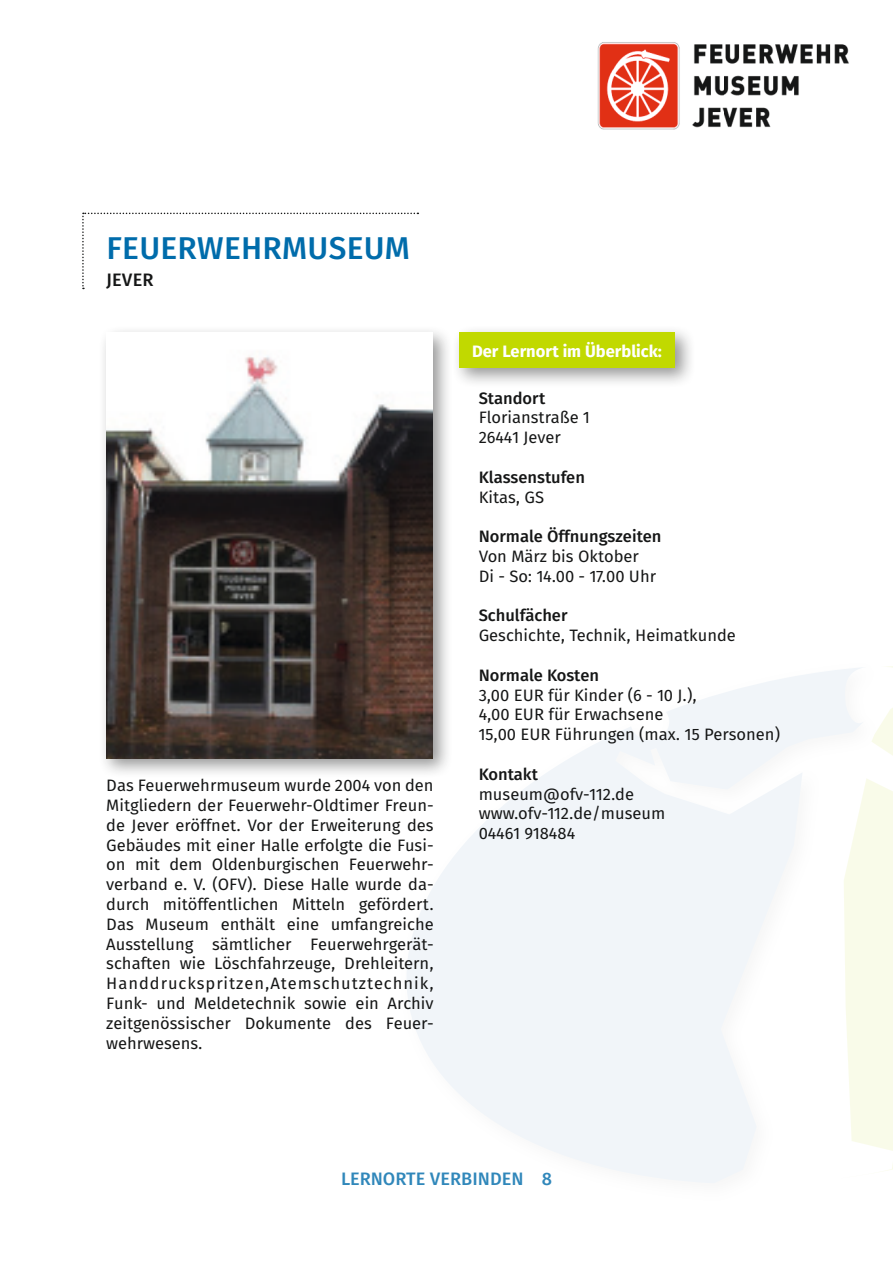
<style>
.page{position:relative;width:893px;height:1263px;background:#fff}
.page>*{position:absolute;margin:0;border:0;box-sizing:border-box;transform-origin:0 0}
.ÜBERSCHRIFT{font:31.5px "Fira Sans OT Medium";letter-spacing:.01em;color:#006cab}
.t1{font:18px "Fira Sans OT Medium";color:#006cab}
.ÜBERSCHRIFT_SUB{font:18px "Fira Sans OT Medium";letter-spacing:.01em;color:#151616}
.NORMAL_ÜBERBLICK{font:16.5px/19.8px "Fira Sans OT";color:#151616;text-align:justify}
.MEDIUM_ÜBERBLICK{font:16.5px "Fira Sans OT Medium";color:#151616}
.t2{font:700 16.5px "Fira Sans OT";color:#fff}
.NORMAL_ÜBERBLICK-2{font:16.5px "Fira Sans OT Medium";color:#151616}
</style>
<div class="page">
<svg style="left:407px;top:670px;width:433px;height:513px;fill:#f1f5f9"></svg>
<svg style="left:840px;top:666px;width:53px;height:505px"></svg>
<div style="left:99px;top:325px;width:354px;height:454px;background:#151616;opacity:.45"></div>
<img style="left:106px;top:333px;width:327px;height:425px">
<div style="left:452px;top:325px;width:244px;height:64px;background:#151616;opacity:.45"></div>
<div style="left:459px;top:333px;width:216px;height:35px;background:#c1d900"></div>
<svg style="left:82px;top:213px;width:336px;height:76px"></svg>
<img style="left:597px;top:42px;width:252px;height:87px">
<p class="ÜBERSCHRIFT" style="left:106px;top:226px;width:305px">FEUERWEHRMUSEUM</p>
<p class="ÜBERSCHRIFT_SUB" style="left:106px;top:267px;width:49px">JEVER</p>
<p class="NORMAL_ÜBERBLICK" style="left:106px;top:777px;width:329px">Das Feuerwehrmuseum wurde 2004 von den Mitgliedern der Feuerwehr-Oldtimer Freun&shy;de Jever eröffnet. Vor der Erweiterung des Gebäudes mit einer Halle erfolgte die Fusi&shy;on mit dem Oldenburgischen Feuerwehr&shy;verband e. V. (OFV). Diese Halle wurde da&shy;durch mitöffentlichen Mitteln gefördert.<br>Das Museum enthält eine umfangreiche Ausstellung sämtlicher Feuerwehrgerät&shy;schaften wie Löschfahrzeuge, Drehleitern, Handdruckspritzen,Atemschutztechnik, Funk- und Meldetechnik sowie ein Archiv zeitgenössischer Dokumente des Feuer&shy;wehrwesens.</p>
<p class="t2" style="left:472px;top:339px;width:192px">Der Lernort im Überblick:</p>
<p class="MEDIUM_ÜBERBLICK" style="left:479px;top:386px;width:68px">Standort</p>
<p class="NORMAL_ÜBERBLICK" style="left:479px;top:409px;width:112px">Florianstraße 1</p>
<p class="NORMAL_ÜBERBLICK" style="left:479px;top:429px;width:84px">26441 Jever</p>
<p class="MEDIUM_ÜBERBLICK" style="left:479px;top:465px;width:108px">Klassenstufen</p>
<p class="NORMAL_ÜBERBLICK" style="left:479px;top:488px;width:67px">Kitas, GS</p>
<p class="MEDIUM_ÜBERBLICK" style="left:479px;top:525px;width:184px">Normale Öffnungszeiten</p>
<p class="NORMAL_ÜBERBLICK" style="left:479px;top:547px;width:162px">Von März bis Oktober</p>
<p class="NORMAL_ÜBERBLICK" style="left:479px;top:567px;width:179px">Di - So: 14.00 - 17.00 Uhr</p>
<p class="NORMAL_ÜBERBLICK-2" style="left:479px;top:604px;width:90px">Schulfächer</p>
<p class="NORMAL_ÜBERBLICK" style="left:479px;top:627px;width:259px">Geschichte, Technik, Heimatkunde</p>
<p class="MEDIUM_ÜBERBLICK" style="left:479px;top:663px;width:122px">Normale Kosten</p>
<p class="NORMAL_ÜBERBLICK" style="left:479px;top:686px;width:220px">3,00 EUR für Kinder (6 - 10 J.),</p>
<p class="NORMAL_ÜBERBLICK" style="left:479px;top:706px;width:186px">4,00 EUR für Erwachsene</p>
<p class="NORMAL_ÜBERBLICK" style="left:479px;top:726px;width:303px">15,00 EUR Führungen (max. 15 Personen)</p>
<p class="MEDIUM_ÜBERBLICK" style="left:479px;top:762px;width:61px">Kontakt</p>
<p class="NORMAL_ÜBERBLICK" style="left:479px;top:785px;width:157px">museum@ofv-112.de</p>
<p class="NORMAL_ÜBERBLICK" style="left:479px;top:805px;width:188px">www.ofv-112.de/museum</p>
<p class="NORMAL_ÜBERBLICK" style="left:479px;top:825px;width:98px">04461 918484</p>
<p class="t1" style="left:341px;top:1166px;width:212px">LERNORTE VERBINDEN 8</p>
</div>
